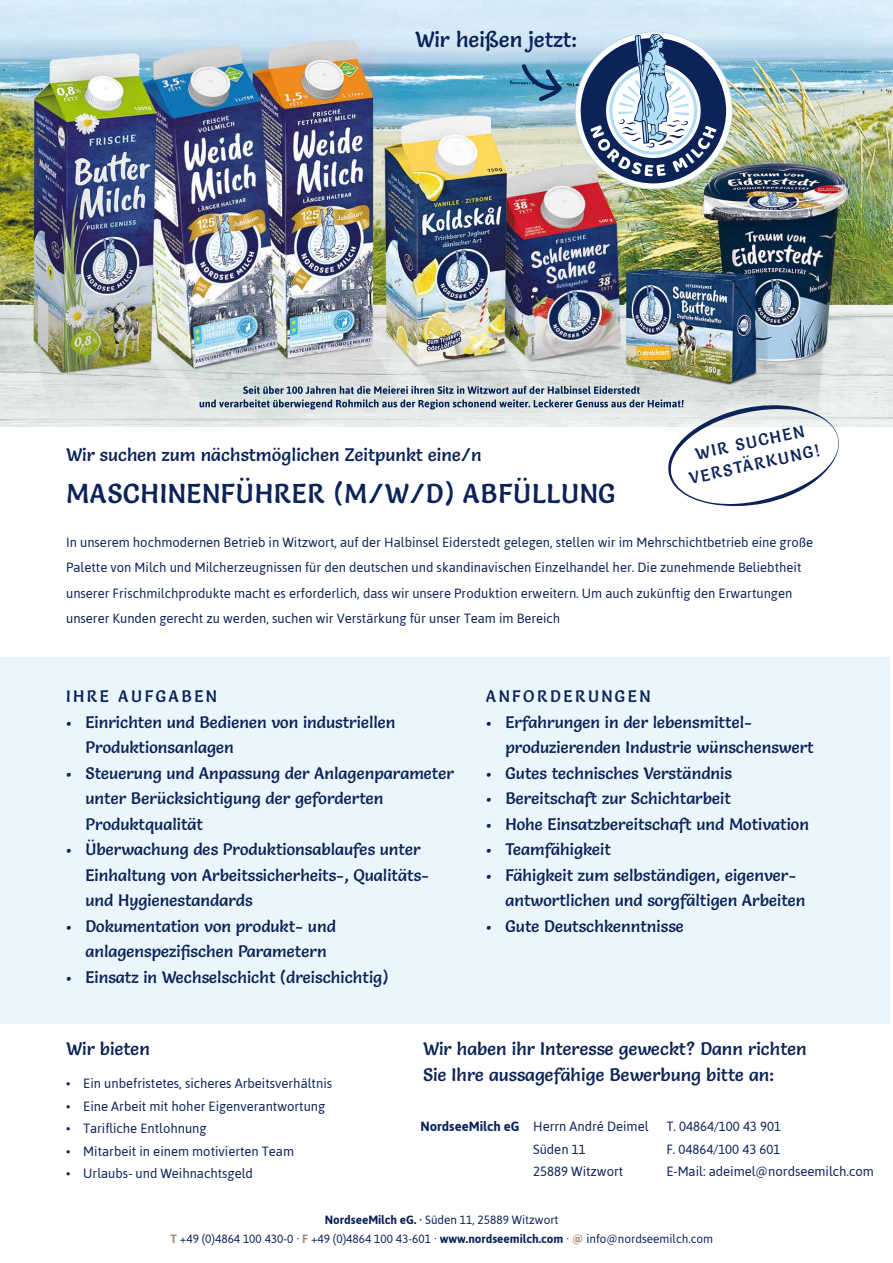
<style>
.page{position:relative;width:893px;height:1263px;background:#fff}
.page>*{position:absolute;margin:0;border:0;box-sizing:border-box;transform-origin:0 0}
.t1{font:27px "Salsa";letter-spacing:.025em;color:#0c2358}
.t2{font:21.75px "Salsa";color:#0c2358}
.t3{font:18px/25.5px "Salsa";color:#0c2358}
.t4{font:16.5px/25.5px "Salsa";color:#0c2358}
.t5{font:16.5px "Salsa";letter-spacing:.15em;color:#0c2358}
.t6{font:15px/22.5px "Jaldi";color:#0c2358}
.t7{font:13.5px/19.5px "Jaldi";color:#0c2358;text-align:center}
.s1{font-weight:700}
.s2{font-weight:700;color:#a48a77}
</style>
<div class="page">
<img style="left:0;top:0;width:893px;height:427px">
<div style="left:0;top:657px;width:890px;height:367px;background:#ebf6fc"></div>
<svg style="left:200px;top:386px;width:639px;height:121px"></svg>
<svg style="left:575px;top:32px;width:158px;height:157px"></svg>
<svg style="left:521px;top:63px;width:41px;height:39px;background:#4f8eb1"></svg>
<h2 class="t2" style="left:415px;top:26px;width:164px">Wir heißen jetzt:</h2>
<p class="t4" style="left:682px;top:445px;width:135px;line-height:22.5px;text-align:center;rotate:-12deg">WIR SUCHEN<br>VERSTÄRKUNG!</p>
<p class="t3" style="left:66px;top:442px;width:417px">Wir suchen zum nächstmöglichen Zeitpunkt eine/n</p>
<h1 class="t1" style="left:66px;top:477px;width:551px">MASCHINENFÜHRER (M/W/D) ABFÜLLUNG</h1>
<p class="t6" style="left:66px;top:529px;width:749px;line-height:25.5px">In unserem hochmodernen Betrieb in Witzwort, auf der Halbinsel Eiderstedt gelegen, stellen wir im Mehrschichtbetrieb eine große Palette von Milch und Milcherzeugnissen für den deutschen und skandinavischen Einzelhandel her. Die zunehmende Beliebtheit unserer Frischmilchprodukte macht es erforderlich, dass wir unsere Produktion erweitern. Um auch zukünftig den Erwartungen unserer Kunden gerecht zu werden, suchen wir Verstärkung für unser Team im Bereich</p>
<p class="t5" style="left:66px;top:686px;width:152px">IHRE AUFGABEN</p>
<p class="t4" style="left:85px;top:709px;width:312px;text-indent:-19px">• Einrichten und Bedienen von industriellen<br>Produktionsanlagen</p>
<p class="t4" style="left:85px;top:760px;width:370px;text-indent:-19px">• Steuerung und Anpassung der Anlagenparameter unter Berücksichtigung der geforderten<br>Produktqualität</p>
<p class="t4" style="left:85px;top:836px;width:345px;text-indent:-19px">• Überwachung des Produktionsablaufes unter<br>Einhaltung von Arbeitssicherheits-, Qualitäts&shy;und Hygienestandards</p>
<p class="t4" style="left:85px;top:913px;width:252px;text-indent:-19px">• Dokumentation von produkt- und anlagenspezifischen Parametern</p>
<p class="t4" style="left:66px;top:964px;width:324px">• Einsatz in Wechselschicht (dreischichtig)</p>
<p class="t5" style="left:486px;top:686px;width:166px">ANFORDERUNGEN</p>
<p class="t4" style="left:505px;top:709px;width:310px;text-indent:-19px">• Erfahrungen in der lebensmittel&shy;produzierenden Industrie wünschenswert</p>
<p class="t4" style="left:486px;top:760px;width:247px">• Gutes technisches Verständnis</p>
<p class="t4" style="left:486px;top:785px;width:246px">• Bereitschaft zur Schichtarbeit</p>
<p class="t4" style="left:486px;top:811px;width:325px">• Hohe Einsatzbereitschaft und Motivation</p>
<p class="t4" style="left:486px;top:836px;width:126px">• Teamfähigkeit</p>
<p class="t4" style="left:505px;top:862px;width:302px;text-indent:-19px">• Fähigkeit zum selbständigen, eigenver&shy;antwortlichen und sorgfältigen Arbeiten</p>
<p class="t4" style="left:486px;top:913px;width:199px">• Gute Deutschkenntnisse</p>
<p class="t3" style="left:66px;top:1036px;width:85px">Wir bieten</p>
<p class="t3" style="left:423px;top:1036px;width:385px">Wir haben ihr Interesse geweckt? Dann richten<br>Sie Ihre aussagefähige Bewerbung bitte an:</p>
<p class="t6" style="left:66px;top:1072px;width:268px">• Ein unbefristetes, sicheres Arbeitsverhältnis</p>
<p class="t6" style="left:66px;top:1094px;width:261px">• Eine Arbeit mit hoher Eigenverantwortung</p>
<p class="t6" style="left:66px;top:1117px;width:142px">• Tarifliche Entlohnung</p>
<p class="t6" style="left:66px;top:1139px;width:229px">• Mitarbeit in einem motivierten Team</p>
<p class="t6" style="left:66px;top:1162px;width:188px">• Urlaubs- und Weihnachtsgeld</p>
<p class="t6" style="left:533px;top:1115px;width:117px;text-indent:-113px"><span class="s1">NordseeMilch eG</span> Herrn André Deimel<br>Süden 11<br>25889 Witzwort</p>
<p class="t6" style="left:666px;top:1115px;width:209px">T. 04864/100 43 901<br>F. 04864/100 43 601<br>E-Mail: adeimel@nordseemilch.com</p>
<p class="t7" style="left:171px;top:1209px;width:544px"><span class="s1">NordseeMilch eG. ·</span> Süden 11, 25889 Witzwort<br><span class="s2">T</span> +49 (0)4864 100 430-0 · <span class="s2">F</span> +49 (0)4864 100 43-601 · <span class="s1">www.nordseemilch.com</span> · <span class="s2">@</span> info@nordseemilch.com</p>
</div>
